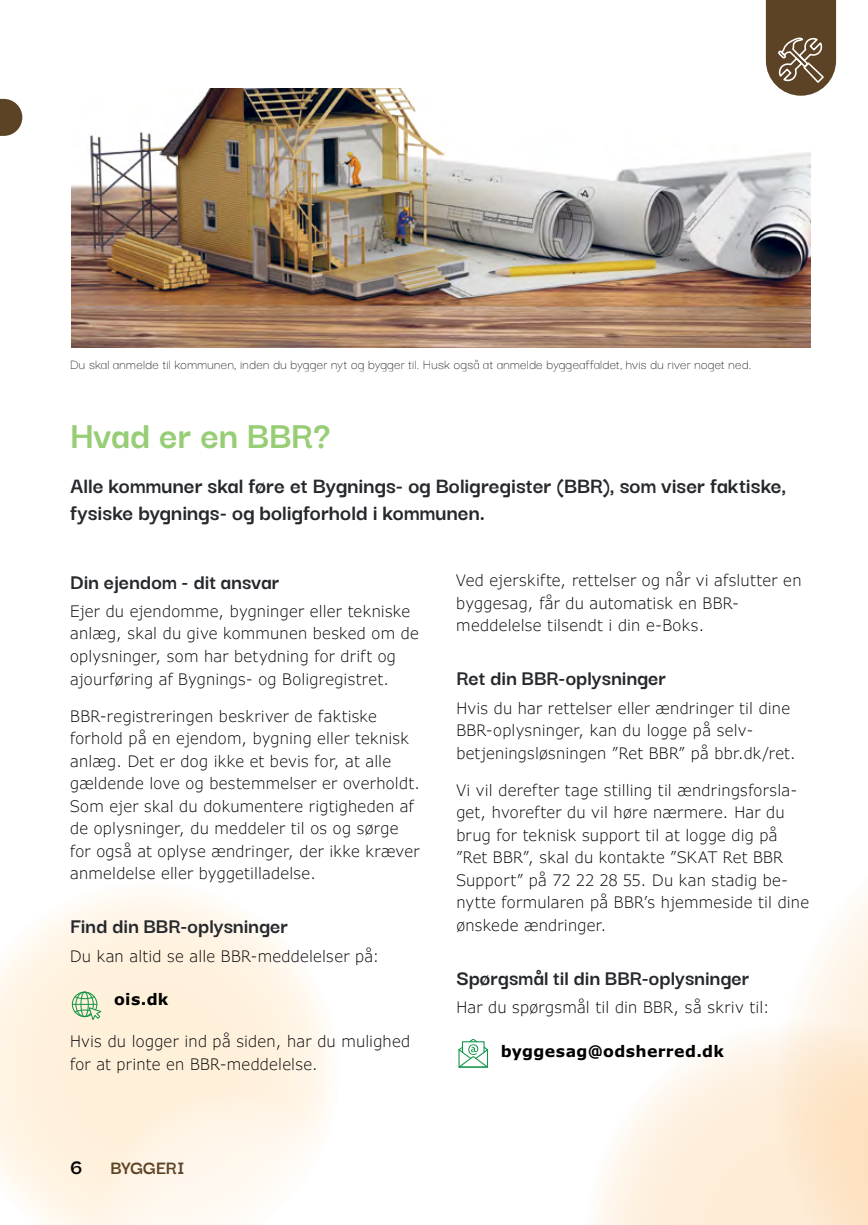
<style>
.page{position:relative;width:868px;height:1225px;background:#fff}
.page>*{position:absolute;margin:0;border:0;box-sizing:border-box;transform-origin:0 0}
.t1{font:700 40.5px "Darker Grotesque";letter-spacing:-.005em;color:#97cd75}
.t2{font:700 23.62px/27px "Darker Grotesque";color:#25282c}
.t3{font:700 22.5px "Darker Grotesque";letter-spacing:.005em;color:#25282c}
.t4{font:700 22.5px "Darker Grotesque";color:#000}
.t5{font:700 20.25px "Darker Grotesque";letter-spacing:-.005em;color:#5d4326}
.t6{font:300 15.75px/22.5px "Verdana Pro";letter-spacing:.015em;color:#000}
.t7{font:700 15.75px "Verdana Pro";letter-spacing:.02em;color:#000}
.t8{font:300 14.62px "Darker Grotesque";letter-spacing:.02em;color:#000}
</style>
<div class="page">
<svg style="left:0;top:892px;width:329px;height:333px;fill:#fff3e0"></svg>
<svg style="left:596px;top:1034px;width:179px;height:191px"></svg>
<svg style="left:97px;top:1092px;width:232px;height:133px"></svg>
<svg style="left:775px;top:896px;width:92px;height:329px"></svg>
<svg style="left:0;top:99px;width:22px;height:37px"></svg>
<img style="left:71px;top:88px;width:739px;height:259px">
<svg style="left:765px;top:0;width:71px;height:96px;background:#77624a"></svg>
<svg style="left:458px;top:1038px;width:30px;height:29px"></svg>
<svg style="left:72px;top:991px;width:29px;height:29px"></svg>
<p class="t8" style="left:70px;top:353px;width:682px">Du skal anmelde til kommunen, inden du bygger nyt og bygger til. Husk også at anmelde byggeaffaldet, hvis du river noget ned.</p>
<h1 class="t1" style="left:70px;top:405px;width:262px">Hvad er en BBR?</h1>
<h2 class="t2" style="left:70px;top:470px;width:717px">Alle kommuner skal føre et Bygnings- og Boligregister (BBR), som viser faktiske, fysiske bygnings- og boligforhold i kommunen.</h2>
<h3 class="t3" style="left:70px;top:564px;width:211px">Din ejendom - dit ansvar</h3>
<p class="t6" style="left:70px;top:600px;width:350px">Ejer du ejendomme, bygninger eller tekniske anlæg, skal du give kommunen besked om de oplysninger, som har betydning for drift og ajourføring af Bygnings- og Boligregistret.</p>
<p class="t6" style="left:70px;top:705px;width:351px">BBR-registreringen beskriver de faktiske forhold på en ejendom, bygning eller teknisk anlæg. Det er dog ikke et bevis for, at alle gældende love og bestemmelser er overholdt.<br>Som ejer skal du dokumentere rigtigheden af de oplysninger, du meddeler til os og sørge for også at oplyse ændringer, der ikke kræver anmeldelse eller byggetilladelse.</p>
<h3 class="t3" style="left:70px;top:909px;width:219px">Find din BBR-oplysninger</h3>
<p class="t6" style="left:70px;top:945px;width:311px">Du kan altid se alle BBR-meddelelser på:</p>
<p class="t7" style="left:114px;top:989px;width:56px">ois.dk</p>
<p class="t6" style="left:70px;top:1030px;width:341px">Hvis du logger ind på siden, har du mulighed for at printe en BBR-meddelelse.</p>
<h3 class="t4" style="left:70px;top:1150px;width:14px">6</h3>
<p class="t5" style="left:110px;top:1152px;width:76px">BYGGERI</p>
<p class="t6" style="left:456px;top:569px;width:346px">Ved ejerskifte, rettelser og når vi afslutter en byggesag, får du automatisk en BBR&shy;meddelelse tilsendt i din e-Boks.</p>
<h3 class="t3" style="left:456px;top:661px;width:211px">Ret din BBR-oplysninger</h3>
<p class="t6" style="left:456px;top:697px;width:341px">Hvis du har rettelser eller ændringer til dine<br>BBR-oplysninger, kan du logge på selv&shy;betjeningsløsningen ”Ret BBR” på bbr.dk/ret.</p>
<p class="t6" style="left:456px;top:779px;width:354px">Vi vil derefter tage stilling til ændringsforsla&shy;get, hvorefter du vil høre nærmere. Har du brug for teknisk support til at logge dig på ”Ret BBR”, skal du kontakte ”SKAT Ret BBR Support” på 72 22 28 55. Du kan stadig be&shy;nytte formularen på BBR’s hjemmeside til dine ønskede ændringer.</p>
<h3 class="t3" style="left:456px;top:961px;width:295px">Spørgsmål til din BBR-oplysninger</h3>
<p class="t6" style="left:456px;top:996px;width:315px">Har du spørgsmål til din BBR, så skriv til:</p>
<p class="t7" style="left:501px;top:1041px;width:225px">byggesag@odsherred.dk</p>
</div>
